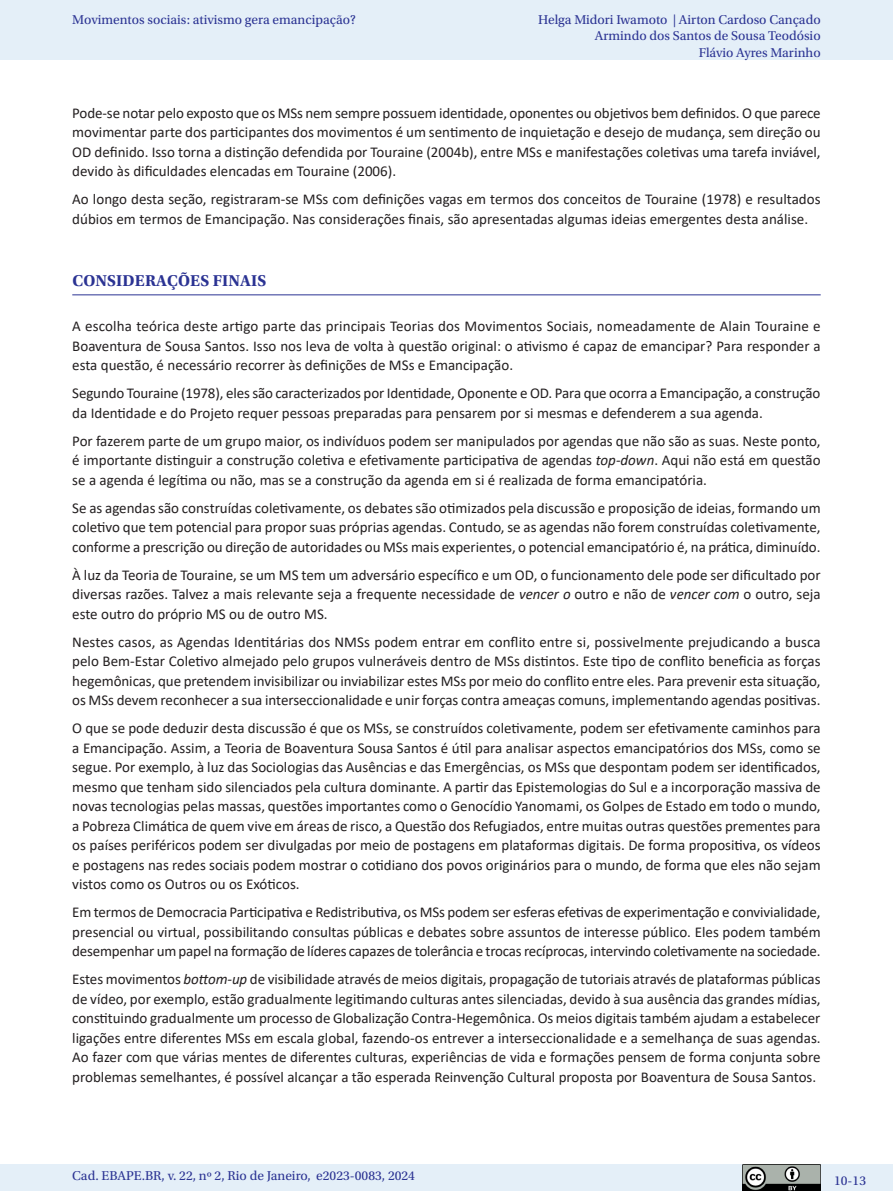
<style>
.page{position:relative;width:893px;height:1191px;background:#fff}
.page>*{position:absolute;margin:0;border:0;box-sizing:border-box;transform-origin:0 0}
._07_1_sub_1{font:700 16.5px "Utopia Std";letter-spacing:.01em;color:#2b3393}
._06_0_texto{font:15px/19.5px "Calibri";color:#231f20;text-align:justify}
.t1{font:13.5px/16.5px "Utopia Std";color:#2b3393;text-align:right}
.s1{font-style:italic}
</style>
<div class="page">
<div style="left:0;top:0;width:893px;height:60px;background:#e4eff8"></div>
<div style="left:0;top:1164px;width:893px;height:27px;background:#e4eff8"></div>
<img style="left:743px;top:1164px;width:78px;height:27px">
<hr style="left:72px;top:294px;width:749px;height:1px;background:#2b3393">
<p class="t1" style="left:72px;top:11px;width:285px">Movimentos sociais: ativismo gera emancipação?</p>
<p class="t1" style="left:538px;top:11px;width:284px">Helga Midori Iwamoto | Airton Cardoso Cançado<br>Armindo dos Santos de Sousa Teodósio<br>Flávio Ayres Marinho</p>
<p class="_06_0_texto" style="left:72px;top:102px;width:750px">Pode-se notar pelo exposto que os MSs nem sempre possuem identidade, oponentes ou objetivos bem definidos. O que parece movimentar parte dos participantes dos movimentos é um sentimento de inquietação e desejo de mudança, sem direção ou OD definido. Isso torna a distinção defendida por Touraine (2004b), entre MSs e manifestações coletivas uma tarefa inviável, devido às dificuldades elencadas em Touraine (2006).</p>
<p class="_06_0_texto" style="left:72px;top:189px;width:750px">Ao longo desta seção, registraram-se MSs com definições vagas em termos dos conceitos de Touraine (1978) e resultados dúbios em termos de Emancipação. Nas considerações finais, são apresentadas algumas ideias emergentes desta análise.</p>
<p class="_07_1_sub_1" style="left:72px;top:271px;width:195px">CONSIDERAÇÕES FINAIS</p>
<p class="_06_0_texto" style="left:72px;top:316px;width:750px">A escolha teórica deste artigo parte das principais Teorias dos Movimentos Sociais, nomeadamente de Alain Touraine e Boaventura de Sousa Santos. Isso nos leva de volta à questão original: o ativismo é capaz de emancipar? Para responder a esta questão, é necessário recorrer às definições de MSs e Emancipação.</p>
<p class="_06_0_texto" style="left:72px;top:383px;width:750px">Segundo Touraine (1978), eles são caracterizados por Identidade, Oponente e OD. Para que ocorra a Emancipação, a construção da Identidade e do Projeto requer pessoas preparadas para pensarem por si mesmas e defenderem a sua agenda.</p>
<p class="_06_0_texto" style="left:72px;top:430px;width:750px">Por fazerem parte de um grupo maior, os indivíduos podem ser manipulados por agendas que não são as suas. Neste ponto, é importante distinguir a construção coletiva e efetivamente participativa de agendas <span class="s1">top-down</span>. Aqui não está em questão se a agenda é legítima ou não, mas se a construção da agenda em si é realizada de forma emancipatória.</p>
<p class="_06_0_texto" style="left:72px;top:497px;width:750px">Se as agendas são construídas coletivamente, os debates são otimizados pela discussão e proposição de ideias, formando um coletivo que tem potencial para propor suas próprias agendas. Contudo, se as agendas não forem construídas coletivamente, conforme a prescrição ou direção de autoridades ou MSs mais experientes, o potencial emancipatório é, na prática, diminuído.</p>
<p class="_06_0_texto" style="left:72px;top:564px;width:750px">À luz da Teoria de Touraine, se um MS tem um adversário específico e um OD, o funcionamento dele pode ser dificultado por diversas razões. Talvez a mais relevante seja a frequente necessidade de <span class="s1">vencer o</span> outro e não de <span class="s1">vencer com</span> o outro, seja este outro do próprio MS ou de outro MS.</p>
<p class="_06_0_texto" style="left:72px;top:631px;width:750px">Nestes casos, as Agendas Identitárias dos NMSs podem entrar em conflito entre si, possivelmente prejudicando a busca pelo Bem-Estar Coletivo almejado pelo grupos vulneráveis dentro de MSs distintos. Este tipo de conflito beneficia as forças hegemônicas, que pretendem invisibilizar ou inviabilizar estes MSs por meio do conflito entre eles. Para prevenir esta situação, os MSs devem reconhecer a sua interseccionalidade e unir forças contra ameaças comuns, implementando agendas positivas.</p>
<p class="_06_0_texto" style="left:72px;top:718px;width:750px">O que se pode deduzir desta discussão é que os MSs, se construídos coletivamente, podem ser efetivamente caminhos para a Emancipação. Assim, a Teoria de Boaventura Sousa Santos é útil para analisar aspectos emancipatórios dos MSs, como se segue. Por exemplo, à luz das Sociologias das Ausências e das Emergências, os MSs que despontam podem ser identificados, mesmo que tenham sido silenciados pela cultura dominante. A partir das Epistemologias do Sul e a incorporação massiva de novas tecnologias pelas massas, questões importantes como o Genocídio Yanomami, os Golpes de Estado em todo o mundo, a Pobreza Climática de quem vive em áreas de risco, a Questão dos Refugiados, entre muitas outras questões prementes para os países periféricos podem ser divulgadas por meio de postagens em plataformas digitais. De forma propositiva, os vídeos e postagens nas redes sociais podem mostrar o cotidiano dos povos originários para o mundo, de forma que eles não sejam vistos como os Outros ou os Exóticos.</p>
<p class="_06_0_texto" style="left:72px;top:902px;width:750px">Em termos de Democracia Participativa e Redistributiva, os MSs podem ser esferas efetivas de experimentação e convivialidade, presencial ou virtual, possibilitando consultas públicas e debates sobre assuntos de interesse público. Eles podem também desempenhar um papel na formação de líderes capazes de tolerância e trocas recíprocas, intervindo coletivamente na sociedade.</p>
<p class="_06_0_texto" style="left:72px;top:969px;width:750px">Estes movimentos <span class="s1">bottom-up</span> de visibilidade através de meios digitais, propagação de tutoriais através de plataformas públicas de vídeo, por exemplo, estão gradualmente legitimando culturas antes silenciadas, devido à sua ausência das grandes mídias, constituindo gradualmente um processo de Globalização Contra-Hegemônica. Os meios digitais também ajudam a estabelecer ligações entre diferentes MSs em escala global, fazendo-os entrever a interseccionalidade e a semelhança de suas agendas.<br>Ao fazer com que várias mentes de diferentes culturas, experiências de vida e formações pensem de forma conjunta sobre problemas semelhantes, é possível alcançar a tão esperada Reinvenção Cultural proposta por Boaventura de Sousa Santos.</p>
<p class="t1" style="left:72px;top:1167px;width:344px">Cad. EBAPE.BR, v. 22, nº 2, Rio de Janeiro, e2023-0083, 2024</p>
<p class="t1" style="left:834px;top:1172px;width:33px">10-13</p>
</div>
